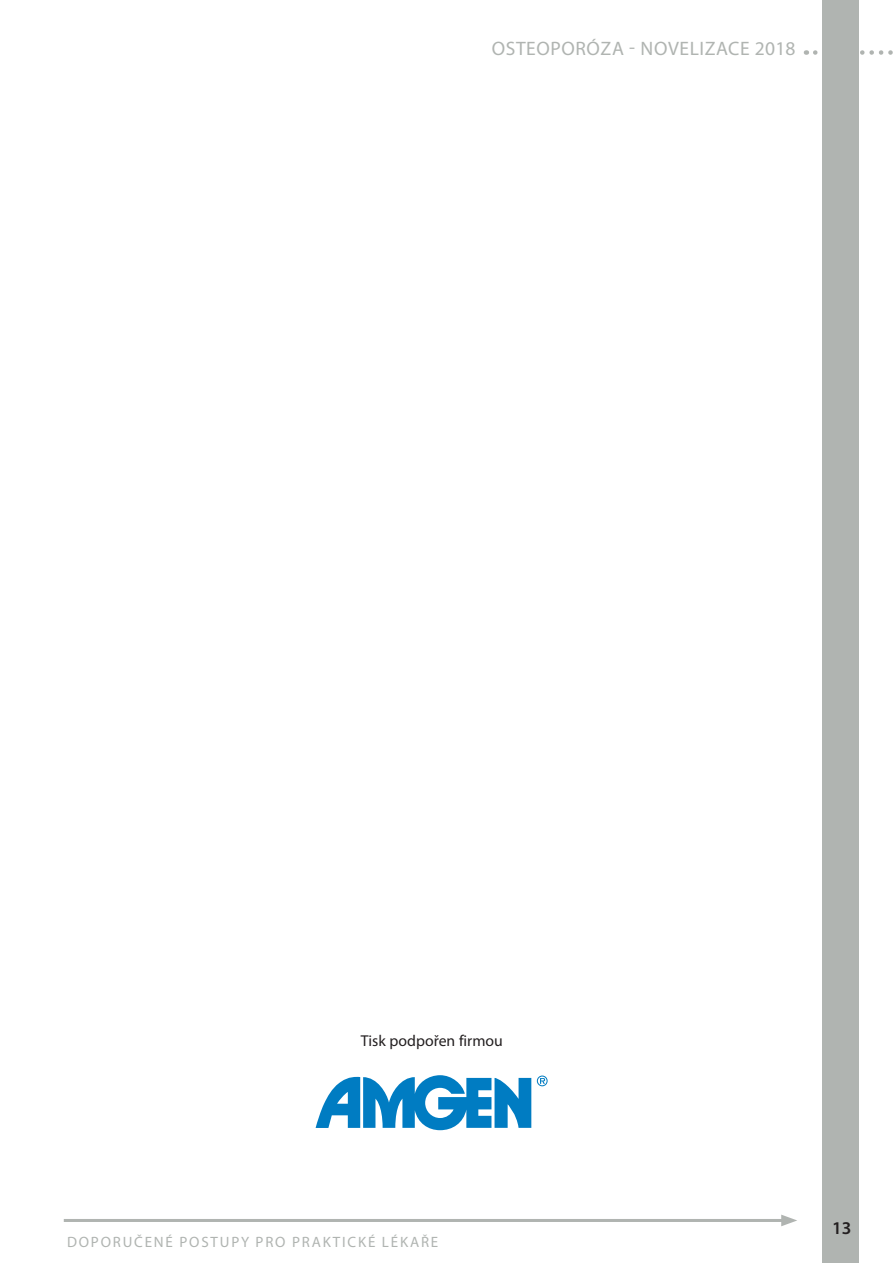
<style>
.page{position:relative;width:893px;height:1263px;background:#fff}
.page>*{position:absolute;margin:0;border:0;box-sizing:border-box;transform-origin:0 0}
.t1{font:19.5px "Myriad Pro";letter-spacing:.03em;color:#b0b4b1}
.t2{font:600 18px "Myriad Pro";color:#231f20}
.t3{font:15.75px "Myriad Pro";color:#231f20}
.t4{font:15px "Myriad Pro";letter-spacing:.12em;color:#b0b4b1}
</style>
<div class="page">
<hr style="left:64px;top:1219px;width:723px;height:3px;background:#b0b4b1">
<svg style="left:781px;top:1214px;width:16px;height:12px"></svg>
<svg style="left:815px;top:50px;width:78px;height:5px"></svg>
<div style="left:822px;top:0;width:36px;height:1263px;background:#b0b4b1"></div>
<svg style="left:316px;top:1075px;width:215px;height:55px"></svg>
<svg style="left:537px;top:1075px;width:11px;height:11px"></svg>
<h1 class="t1" style="left:492px;top:41px;width:305px">OSTEOPORÓZA - NOVELIZACE 2018</h1>
<p class="t3" style="left:361px;top:1035px;width:143px">Tisk podpořen firmou</p>
<p class="t4" style="left:67px;top:1236px;width:373px">DOPORUČENÉ POSTUPY PRO PRAKTICKÉ LÉKAŘE</p>
<p class="t2" style="left:832px;top:1221px;width:21px">13</p>
</div>
